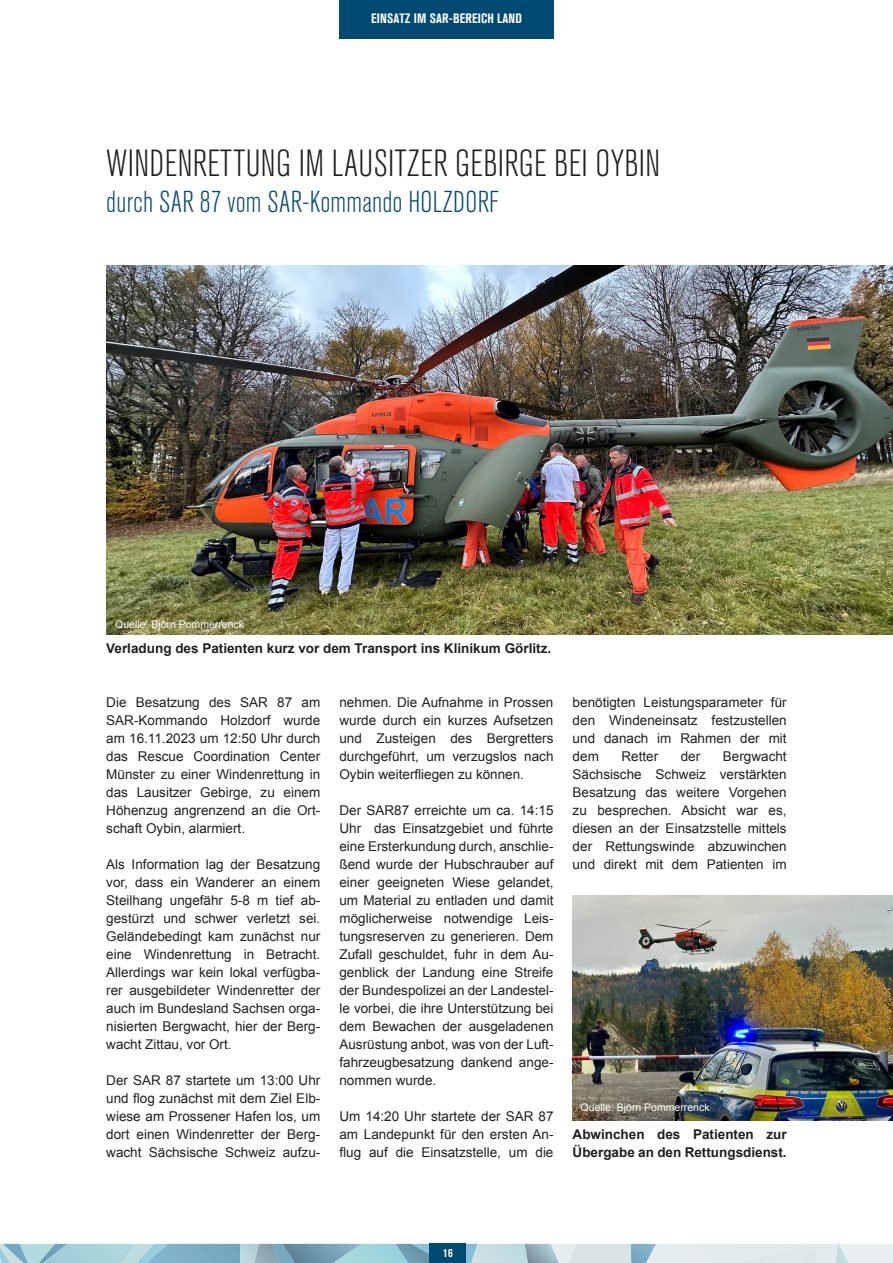
<style>
.page{position:relative;width:893px;height:1263px;background:#fff}
.page>*{position:absolute;margin:0;border:0;box-sizing:border-box;transform-origin:0 0}
.Headline_2{font:300 condensed 37.5px "Akzidenz Grotesk BQ";letter-spacing:.01em;color:#231f20}
.Subline{font:300 condensed 30px "Akzidenz Grotesk BQ";letter-spacing:.01em;color:#004973}
.Copy{font:13.5px/18px "Arial";color:#231f20;text-align:justify}
.Copy-2{font:700 13.5px/18px "Arial";color:#231f20}
.Kopfelement{font:700 condensed 13.5px "Akzidenz Grotesk BQ";letter-spacing:.01em;color:#fff}
.t1{font:700 condensed 12px "Akzidenz Grotesk BQ";color:#fff}
.Bildunterschrift_linksbündig{font:10.5px "Arial";color:#fff}
</style>
<div class="page">
<img style="left:106px;top:265px;width:787px;height:370px">
<img style="left:573px;top:896px;width:320px;height:225px">
<svg style="left:0;top:1244px;width:893px;height:19px;background:#b1ced8"></svg>
<div style="left:339px;top:0;width:214px;height:38px;background:#004973"></div>
<div style="left:430px;top:1244px;width:36px;height:19px;background:#004973"></div>
<p class="Kopfelement" style="left:371px;top:11px;width:152px">EINSATZ IM SAR-BEREICH LAND</p>
<p class="Headline_2" style="left:106px;top:143px;width:556px">WINDENRETTUNG IM LAUSITZER GEBIRGE BEI OYBIN</p>
<p class="Subline" style="left:106px;top:185px;width:394px">durch SAR 87 vom SAR-Kommando HOLZDORF</p>
<p class="Bildunterschrift_linksbündig" style="left:115px;top:618px;width:130px">Quelle: Björn Pommerrenck</p>
<p class="Copy-2" style="left:106px;top:640px;width:446px">Verladung des Patienten kurz vor dem Transport ins Klinikum Görlitz.</p>
<p class="Copy" style="left:106px;top:693px;width:216px">Die Besatzung des SAR 87 am SAR-Kommando Holzdorf wurde am 16.11.2023 um 12:50 Uhr durch das Rescue Coordination Center Münster zu einer Windenrettung in das Lausitzer Gebirge, zu einem Höhenzug angrenzend an die Ort&shy;schaft Oybin, alarmiert.</p>
<p class="Copy" style="left:106px;top:855px;width:216px">Als Information lag der Besatzung vor, dass ein Wanderer an einem Steilhang ungefähr 5-8 m tief ab&shy;gestürzt und schwer verletzt sei.<br>Geländebedingt kam zunächst nur eine Windenrettung in Betracht.<br>Allerdings war kein lokal verfügba&shy;rer ausgebildeter Windenretter der auch im Bundesland Sachsen orga&shy;nisierten Bergwacht, hier der Berg&shy;wacht Zittau, vor Ort.</p>
<p class="Copy" style="left:106px;top:1071px;width:216px">Der SAR 87 startete um 13:00 Uhr und flog zunächst mit dem Ziel Elb&shy;wiese am Prossener Hafen los, um dort einen Windenretter der Berg&shy;wacht Sächsische Schweiz aufzu-</p>
<p class="Copy" style="left:339px;top:693px;width:216px">nehmen. Die Aufnahme in Prossen wurde durch ein kurzes Aufsetzen und Zusteigen des Bergretters durchgeführt, um verzugslos nach Oybin weiterfliegen zu können.</p>
<p class="Copy" style="left:339px;top:801px;width:216px">Der SAR87 erreichte um ca. 14:15<br>Uhr das Einsatzgebiet und führte eine Ersterkundung durch, anschlie&shy;ßend wurde der Hubschrauber auf einer geeigneten Wiese gelandet, um Material zu entladen und damit möglicherweise notwendige Leis&shy;tungsreserven zu generieren. Dem Zufall geschuldet, fuhr in dem Au&shy;genblick der Landung eine Streife der Bundespolizei an der Landestel&shy;le vorbei, die ihre Unterstützung bei dem Bewachen der ausgeladenen Ausrüstung anbot, was von der Luft&shy;fahrzeugbesatzung dankend ange&shy;nommen wurde.</p>
<p class="Copy" style="left:339px;top:1107px;width:216px">Um 14:20 Uhr startete der SAR 87 am Landepunkt für den ersten An&shy;flug auf die Einsatzstelle, um die</p>
<p class="Copy" style="left:573px;top:693px;width:216px">benötigten Leistungsparameter für den Windeneinsatz festzustellen und danach im Rahmen der mit dem</p>
<p class="Copy" style="left:573px;top:747px;width:216px;text-indent:150px">Bergwacht Sächsische Schweiz verstärkten Besatzung das weitere Vorgehen zu besprechen. Absicht war es, diesen an der Einsatzstelle mittels der Rettungswinde abzuwinchen und direkt mit dem Patienten im</p>
<p class="Copy" style="left:621px;top:747px;width:38px">Retter</p>
<p class="Copy" style="left:681px;top:747px;width:21px">der</p>
<p class="Bildunterschrift_linksbündig" style="left:581px;top:1100px;width:130px">Quelle: Björn Pommerrenck</p>
<p class="Copy-2" style="left:573px;top:1126px;width:216px">Abwinchen des Patienten zur<br>Übergabe an den Rettungsdienst.</p>
<p class="t1" style="left:443px;top:1246px;width:11px">16</p>
</div>
